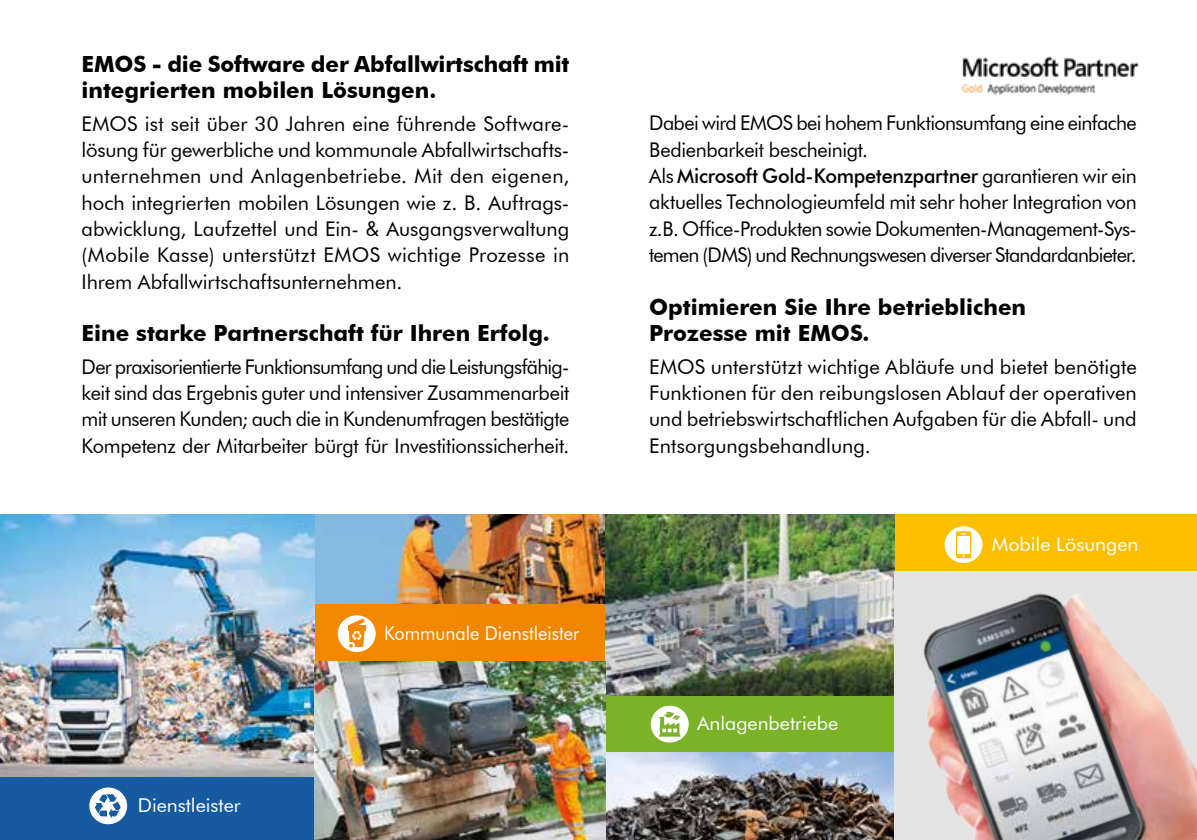
<style>
.page{position:relative;width:1197px;height:840px;background:#fff}
.page>*{position:absolute;margin:0;border:0;box-sizing:border-box;transform-origin:0 0}
.t1{font:700 22.2px/26.4px "Futura BT";color:#000}
.t2{font:20.2px/26.2px "Futura BT";letter-spacing:-.015em;color:#000;text-align:justify}
.t3{font:19px "Futura BT";color:#fff}
.t4{font:19px "Futura BT";color:#fff;scale:.95 1}
.s1{font-weight:500}
</style>
<div class="page">
<img style="left:961px;top:56px;width:177px;height:38px">
<div style="left:0;top:776px;width:320px;height:63px;background:#165ba0"></div>
<div style="left:295px;top:604px;width:313px;height:57px;background:#f08700"></div>
<img style="left:315px;top:514px;width:290px;height:89px">
<img style="left:0;top:514px;width:315px;height:262px">
<div style="left:683px;top:514px;width:513px;height:57px;background:#fcbf00"></div>
<div style="left:944px;top:526px;width:38px;height:36px;background:#fff;border-radius:50%"></div>
<svg style="left:955px;top:531px;width:16px;height:27px"></svg>
<div style="left:602px;top:694px;width:294px;height:58px;background:#7ab328"></div>
<img style="left:605px;top:752px;width:289px;height:87px">
<img style="left:605px;top:514px;width:289px;height:181px">
<div style="left:338px;top:615px;width:37px;height:36px;background:#fff;border-radius:50%"></div>
<div style="left:347px;top:641px;width:8px;height:8px;border:2px solid #fff;border-radius:50%"></div>
<svg style="left:348px;top:618px;width:17px;height:30px"></svg>
<div style="left:89px;top:787px;width:38px;height:36px;background:#fff;border-radius:50%"></div>
<svg style="left:95px;top:794px;width:25px;height:23px"></svg>
<div style="left:650px;top:705px;width:38px;height:37px;background:#fff;border-radius:50%"></div>
<svg style="left:659px;top:711px;width:21px;height:25px"></svg>
<img style="left:315px;top:661px;width:290px;height:178px">
<img style="left:894px;top:571px;width:302px;height:268px">
<p class="t1" style="left:82px;top:50px;width:489px">EMOS - die Software der Abfallwirtschaft mit integrierten mobilen Lösungen.</p>
<p class="t2" style="left:82px;top:110px;width:489px">EMOS ist seit über 30 Jahren eine führende Software&shy;lösung für gewerbliche und kommunale Abfallwirtschafts&shy;unternehmen und Anlagenbetriebe. Mit den eigenen, hoch integrierten mobilen Lösungen wie z. B. Auftrags&shy;abwicklung, Laufzettel und Ein- &amp; Ausgangsverwaltung (Mobile Kasse) unterstützt EMOS wichtige Prozesse in Ihrem Abfallwirtschaftsunternehmen.</p>
<p class="t1" style="left:82px;top:320px;width:469px">Eine starke Partnerschaft für Ihren Erfolg.</p>
<p class="t2" style="left:82px;top:353px;width:489px">Der praxisorientierte Funktionsumfang und die Leistungsfähig&shy;keit sind das Ergebnis guter und intensiver Zusammenarbeit mit unseren Kunden; auch die in Kundenumfragen bestätigte Kompetenz der Mitarbeiter bürgt für Investitionssicherheit.</p>
<p class="t3" style="left:138px;top:793px;width:104px">Dienstleister</p>
<p class="t4" style="left:384px;top:621px;width:207px">Kommunale Dienstleister</p>
<p class="t2" style="left:649px;top:110px;width:489px;text-align:left">Dabei wird EMOS bei hohem Funktionsumfang eine einfache Bedienbarkeit bescheinigt.<br>Als <span class="s1">Microsoft Gold-Kompetenzpartner</span> garantieren wir ein aktuelles Technologieumfeld mit sehr hoher Integration von z.B. Office-Produkten sowie Dokumenten-Management-Sys&shy;temen (DMS) und Rechnungswesen diverser Standardanbieter.</p>
<p class="t1" style="left:649px;top:293px;width:378px">Optimieren Sie Ihre betrieblichen<br>Prozesse mit EMOS.</p>
<p class="t2" style="left:649px;top:353px;width:489px">EMOS unterstützt wichtige Abläufe und bietet benötigte Funktionen für den reibungslosen Ablauf der operativen und betriebswirtschaftlichen Aufgaben für die Abfall- und Entsorgungsbehandlung.</p>
<p class="t3" style="left:697px;top:711px;width:143px">Anlagenbetriebe</p>
<p class="t3" style="left:991px;top:532px;width:148px">Mobile Lösungen</p>
</div>
